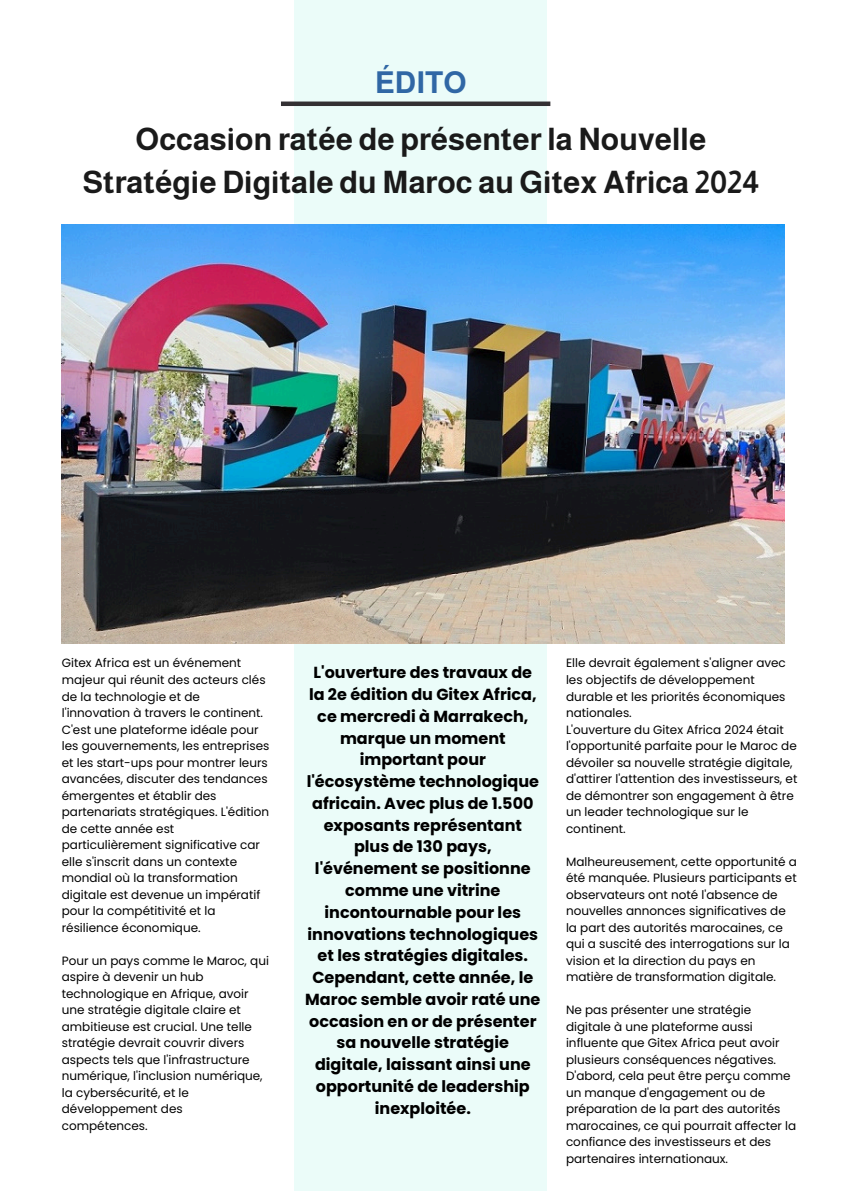
<style>
.page{position:relative;width:842px;height:1191px;background:#fff}
.page>*{position:absolute;margin:0;border:0;box-sizing:border-box;transform-origin:0 0}
.t1{font:700 30.9px/42.8px "Almarai";color:#1a1a1a;text-align:center}
.t2{font:700 30.2px "Almarai";color:#3067a5}
.t3{font:700 16px/21.8px "Poppins";color:#000;text-align:center}
.t4{font:12px/16.5px "Poppins";color:#000}
</style>
<div class="page">
<div style="left:295px;top:0;width:252px;height:1190px;background:#ebfcf9"></div>
<div style="left:281px;top:101px;width:269px;height:5px;background:#333033"></div>
<img style="left:62px;top:224px;width:722px;height:420px">
<h3 class="t2" style="left:375px;top:66px;width:93px">ÉDITO</h3>
<h1 class="t1" style="left:83px;top:118px;width:678px">Occasion ratée de présenter la Nouvelle<br>Stratégie Digitale du Maroc au Gitex Africa 2024</h1>
<p class="t4" style="left:62px;top:655px;width:209px">Gitex Africa est un événement majeur qui réunit des acteurs clés de la technologie et de l'innovation à travers le continent.<br>C'est une plateforme idéale pour les gouvernements, les entreprises et les start-ups pour montrer leurs avancées, discuter des tendances émergentes et établir des partenariats stratégiques. L'édition de cette année est particulièrement significative car elle s'inscrit dans un contexte mondial où la transformation digitale est devenue un impératif pour la compétitivité et la résilience économique.</p>
<p class="t4" style="left:62px;top:952px;width:209px">Pour un pays comme le Maroc, qui aspire à devenir un hub technologique en Afrique, avoir une stratégie digitale claire et ambitieuse est crucial. Une telle stratégie devrait couvrir divers aspects tels que l'infrastructure numérique, l'inclusion numérique, la cybersécurité, et le développement des compétences.</p>
<p class="t3" style="left:305px;top:661px;width:237px">L'ouverture des travaux de la 2e édition du Gitex Africa, ce mercredi à Marrakech, marque un moment important pour l'écosystème technologique africain. Avec plus de 1.500 exposants représentant plus de 130 pays, l'événement se positionne comme une vitrine incontournable pour les innovations technologiques et les stratégies digitales.<br>Cependant, cette année, le<br>Maroc semble avoir raté une occasion en or de présenter sa nouvelle stratégie digitale, laissant ainsi une opportunité de leadership inexploitée.</p>
<p class="t4" style="left:566px;top:655px;width:221px">Elle devrait également s'aligner avec les objectifs de développement durable et les priorités économiques nationales.</p>
<p class="t4" style="left:566px;top:721px;width:233px">L'ouverture du Gitex Africa 2024 était l'opportunité parfaite pour le Maroc de dévoiler sa nouvelle stratégie digitale, d'attirer l'attention des investisseurs, et de démontrer son engagement à être un leader technologique sur le continent.</p>
<p class="t4" style="left:566px;top:853px;width:232px">Malheureusement, cette opportunité a été manquée. Plusieurs participants et observateurs ont noté l'absence de nouvelles annonces significatives de la part des autorités marocaines, ce qui a suscité des interrogations sur la vision et la direction du pays en matière de transformation digitale.</p>
<p class="t4" style="left:566px;top:1001px;width:232px">Ne pas présenter une stratégie digitale à une plateforme aussi influente que Gitex Africa peut avoir plusieurs conséquences négatives.<br>D'abord, cela peut être perçu comme un manque d'engagement ou de préparation de la part des autorités marocaines, ce qui pourrait affecter la confiance des investisseurs et des partenaires internationaux.</p>
</div>
